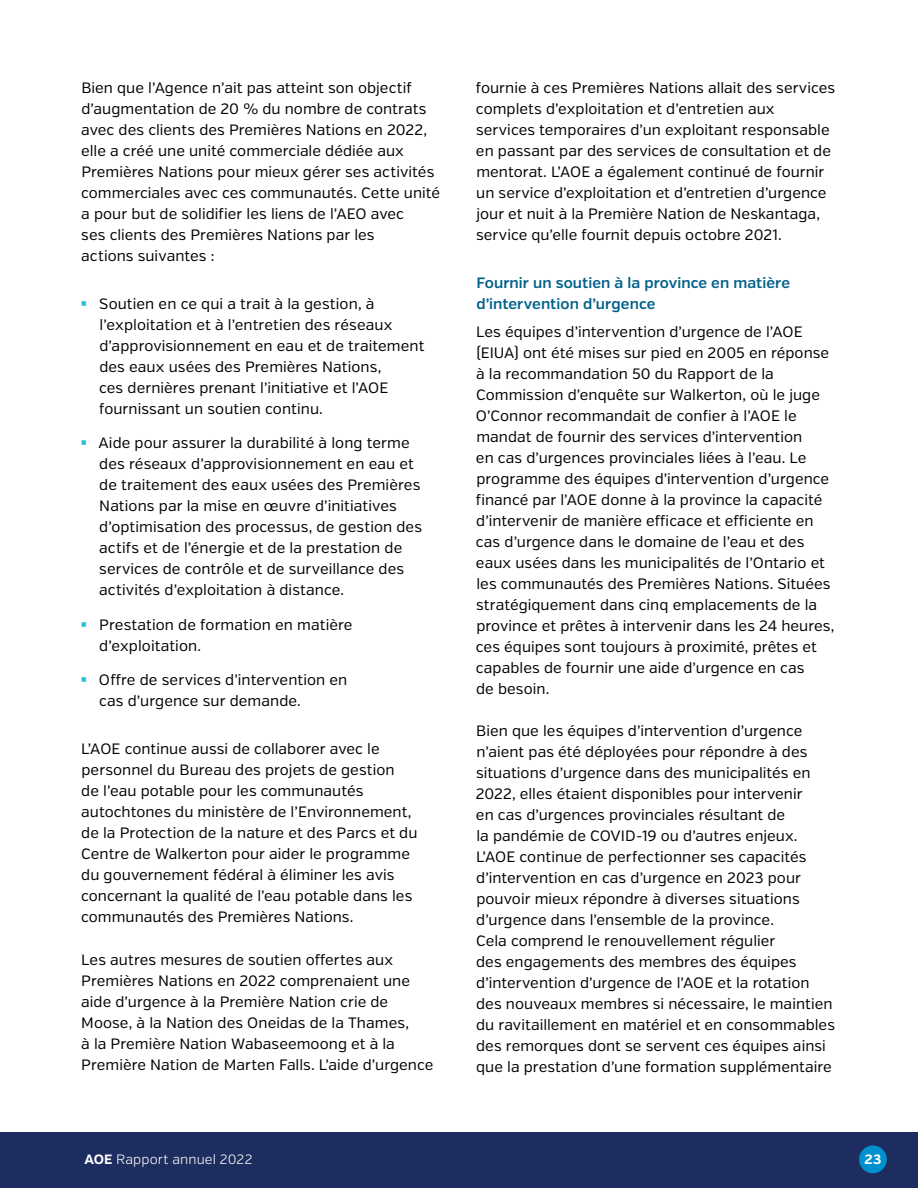
<style>
.page{position:relative;width:918px;height:1188px;background:#fff}
.page>*{position:absolute;margin:0;border:0;box-sizing:border-box;transform-origin:0 0}
.t1{font:15px/21px "Verb";letter-spacing:.005em;color:#000}
.t2{font:600 15px/21px "Verb";letter-spacing:.005em;color:#00608a}
.t3{font:300 13.5px "Verb";letter-spacing:.01em;color:#fff}
.t4{font:700 13.5px "Verb";color:#fff}
.s1{font-weight:700}
</style>
<div class="page">
<div style="left:0;top:1132px;width:918px;height:56px;background:#1e2d5f"></div>
<div style="left:859px;top:1145px;width:28px;height:28px;background:#0090cd;border-radius:50%"></div>
<p class="t1" style="left:81px;top:77px;width:361px">Bien que l’Agence n’ait pas atteint son objectif d’augmentation de 20 % du nombre de contrats avec des clients des Premières Nations en 2022, elle a créé une unité commerciale dédiée aux Premières Nations pour mieux gérer ses activités commerciales avec ces communautés. Cette unité a pour but de solidifier les liens de l’AEO avec<br>ses clients des Premières Nations par les<br>actions suivantes :</p>
<p class="t1" style="left:99px;top:293px;width:327px">Soutien en ce qui a trait à la gestion, à l’exploitation et à l’entretien des réseaux d’approvisionnement en eau et de traitement des eaux usées des Premières Nations,<br>ces dernières prenant l’initiative et l’AOE fournissant un soutien continu.</p>
<p class="t1" style="left:98px;top:433px;width:325px">Aide pour assurer la durabilité à long terme des réseaux d’approvisionnement en eau et de traitement des eaux usées des Premières Nations par la mise en œuvre d’initiatives d’optimisation des processus, de gestion des actifs et de l’énergie et de la prestation de services de contrôle et de surveillance des activités d’exploitation à distance.</p>
<p class="t1" style="left:99px;top:614px;width:255px">Prestation de formation en matière d’exploitation.</p>
<p class="t1" style="left:99px;top:670px;width:250px">Ofre de services d’intervention en cas d’urgence sur demande.</p>
<p class="t1" style="left:81px;top:739px;width:338px">L’AOE continue aussi de collaborer avec le personnel du Bureau des projets de gestion<br>de l’eau potable pour les communautés autochtones du ministère de l’Environnement, de la Protection de la nature et des Parcs et du Centre de Walkerton pour aider le programme du gouvernement fédéral à éliminer les avis concernant la qualité de l’eau potable dans les communautés des Premières Nations.</p>
<p class="t1" style="left:81px;top:950px;width:354px">Les autres mesures de soutien ofertes aux Premières Nations en 2022 comprenaient une aide d’urgence à la Première Nation crie de Moose, à la Nation des Oneidas de la Thames,<br>à la Première Nation Wabaseemoong et à la Première Nation de Marten Falls. L’aide d’urgence</p>
<p class="t3" style="left:84px;top:1151px;width:170px"><span class="s1">AOE</span> Rapport annuel 2022</p>
<p class="t1" style="left:476px;top:77px;width:361px">fournie à ces Premières Nations allait des services complets d’exploitation et d’entretien aux services temporaires d’un exploitant responsable en passant par des services de consultation et de mentorat. L’AOE a également continué de fournir un service d’exploitation et d’entretien d’urgence jour et nuit à la Première Nation de Neskantaga, service qu’elle fournit depuis octobre 2021.</p>
<p class="t2" style="left:476px;top:273px;width:315px">Fournir un soutien à la province en matière d’intervention d’urgence</p>
<p class="t1" style="left:476px;top:321px;width:360px">Les équipes d’intervention d’urgence de l’AOE (EIUA) ont été mises sur pied en 2005 en réponse à la recommandation 50 du Rapport de la Commission d’enquête sur Walkerton, où le juge O’Connor recommandait de confier à l’AOE le mandat de fournir des services d’intervention<br>en cas d’urgences provinciales liées à l’eau. Le programme des équipes d’intervention d’urgence financé par l’AOE donne à la province la capacité d’intervenir de manière efcace et efciente en cas d’urgence dans le domaine de l’eau et des eaux usées dans les municipalités de l’Ontario et les communautés des Premières Nations. Situées stratégiquement dans cinq emplacements de la province et prêtes à intervenir dans les 24 heures, ces équipes sont toujours à proximité, prêtes et capables de fournir une aide d’urgence en cas<br>de besoin.</p>
<p class="t1" style="left:476px;top:721px;width:361px">Bien que les équipes d’intervention d’urgence n’aient pas été déployées pour répondre à des situations d’urgence dans des municipalités en 2022, elles étaient disponibles pour intervenir<br>en cas d’urgences provinciales résultant de<br>la pandémie de COVID-19 ou d’autres enjeux.<br>L’AOE continue de perfectionner ses capacités d’intervention en cas d’urgence en 2023 pour pouvoir mieux répondre à diverses situations d’urgence dans l’ensemble de la province.<br>Cela comprend le renouvellement régulier<br>des engagements des membres des équipes d’intervention d’urgence de l’AOE et la rotation des nouveaux membres si nécessaire, le maintien du ravitaillement en matériel et en consommables des remorques dont se servent ces équipes ainsi que la prestation d’une formation supplémentaire</p>
<p class="t4" style="left:865px;top:1151px;width:18px">23</p>
</div>
